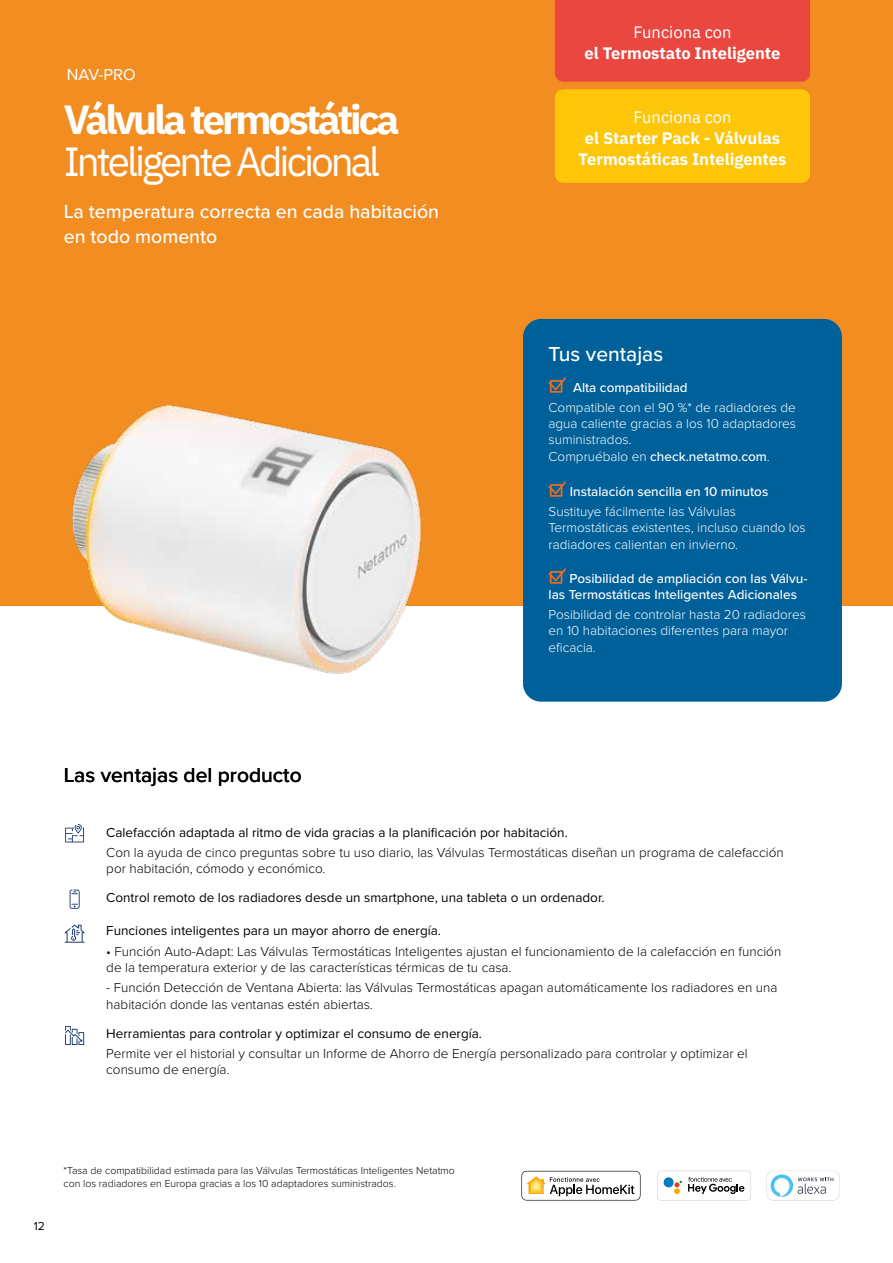
<style>
.page{position:relative;width:893px;height:1263px;background:#fff}
.page>*{position:absolute;margin:0;border:0;box-sizing:border-box;transform-origin:0 0}
.t1{font:40.5px "IBM Plex Sans";letter-spacing:-.075em;color:#fff}
.t2{font:700 40.5px "IBM Plex Sans";letter-spacing:-.075em;color:#fff}
.t3{font:500 21px "Proxima Nova";color:#000}
.t4{font:500 21px "Proxima Nova";color:#fff}
.t5{font:500 19.5px/25.5px "Proxima Nova";color:#fff}
.t6{font:700 16.5px/21px "IBM Plex Sans";color:#fff;text-align:center}
.t7{font:16.5px "IBM Plex Sans";color:#fff}
.t8{font:16.5px "Proxima Nova";color:#fff}
.t9{font:300 13.5px/16.2px "Proxima Nova";color:#000}
.t10{font:300 13.5px/16.2px "Proxima Nova";color:#fff}
.t11{font:13.5px "Proxima Nova";color:#000}
.t12{font:500 13.5px/16.2px "Proxima Nova";color:#fff}
.t13{font:12px "Proxima Nova";color:#000}
.t14{font:300 10.5px/12.6px "Proxima Nova";color:#000}
.s1{font-weight:500}
</style>
<div class="page">
<div style="left:0;top:0;width:893px;height:605px;background:#f28d22"></div>
<div style="left:523px;top:319px;width:319px;height:383px;background:#006099;border-radius:18px"></div>
<svg style="left:548px;top:377px;width:18px;height:15px"></svg>
<div style="left:550px;top:484px;width:12px;height:13px;border:2px solid #ed6c21"></div>
<svg style="left:548px;top:481px;width:18px;height:15px"></svg>
<svg style="left:548px;top:568px;width:18px;height:15px"></svg>
<div style="left:555px;top:89px;width:255px;height:94px;background:#fdc608;border-radius:9px"></div>
<div style="left:555px;top:0;width:255px;height:82px;background:#e9473f"></div>
<img style="left:44px;top:404px;width:421px;height:270px">
<svg style="left:521px;top:1171px;width:119px;height:29px"></svg>
<svg style="left:767px;top:1171px;width:73px;height:29px"></svg>
<svg style="left:657px;top:1171px;width:94px;height:29px"></svg>
<div style="left:664px;top:1177px;width:10px;height:10px;background:#007cc2;border-radius:50%"></div>
<svg style="left:65px;top:925px;width:20px;height:18px"></svg>
<svg style="left:65px;top:1026px;width:19px;height:19px"></svg>
<svg style="left:65px;top:824px;width:19px;height:18px"></svg>
<svg style="left:70px;top:890px;width:10px;height:19px"></svg>
<p class="t8" style="left:67px;top:65px;width:70px">NAV-PRO</p>
<h1 class="t2" style="left:64px;top:87px;width:337px">Válvula termostática</h1>
<h1 class="t1" style="left:64px;top:130px;width:318px">Inteligente Adicional</h1>
<h3 class="t5" style="left:64px;top:198px;width:377px">La temperatura correcta en cada habitación en todo momento</h3>
<p class="t7" style="left:633px;top:20px;width:100px">Funciona con</p>
<p class="t6" style="left:585px;top:42px;width:197px">el Termostato Inteligente</p>
<p class="t7" style="left:633px;top:104px;width:100px">Funciona con</p>
<p class="t6" style="left:579px;top:126px;width:209px">el Starter Pack - Válvulas<br>Termostáticas Inteligentes</p>
<h2 class="t4" style="left:549px;top:339px;width:116px">Tus ventajas</h2>
<p class="t12" style="left:573px;top:378px;width:116px">Alta compatibilidad</p>
<p class="t10" style="left:549px;top:399px;width:249px">Compatible con el 90 %* de radiadores de agua caliente gracias a los 10 adaptadores suministrados.<br>Compruébalo en <span class="s1">check.netatmo.com</span>.</p>
<p class="t12" style="left:570px;top:483px;width:200px">Instalación sencilla en 10 minutos</p>
<p class="t10" style="left:549px;top:503px;width:259px">Sustituye fácilmente las Válvulas<br>Termostáticas existentes, incluso cuando los radiadores calientan en invierno.</p>
<p class="t12" style="left:549px;top:569px;width:260px;text-indent:21px">Posibilidad de ampliación con las Válvu&shy;las Termostáticas Inteligentes Adicionales</p>
<p class="t10" style="left:549px;top:606px;width:259px">Posibilidad de controlar hasta 20 radiadores en 10 habitaciones diferentes para mayor eficacia.</p>
<h2 class="t3" style="left:64px;top:759px;width:239px">Las ventajas del producto</h2>
<p class="t11" style="left:106px;top:824px;width:463px">Calefacción adaptada al ritmo de vida gracias a la planificación por habitación.</p>
<p class="t9" style="left:106px;top:844px;width:679px">Con la ayuda de cinco preguntas sobre tu uso diario, las Válvulas Termostáticas diseñan un programa de calefacción por habitación, cómodo y económico.</p>
<p class="t11" style="left:106px;top:890px;width:500px">Control remoto de los radiadores desde un smartphone, una tableta o un ordenador.</p>
<p class="t11" style="left:106px;top:923px;width:336px">Funciones inteligentes para un mayor ahorro de energía.</p>
<p class="t9" style="left:106px;top:942px;width:676px">• Función Auto-Adapt: Las Válvulas Termostáticas Inteligentes ajustan el funcionamiento de la calefacción en función de la temperatura exterior y de las características térmicas de tu casa.</p>
<p class="t9" style="left:106px;top:979px;width:673px">- Función Detección de Ventana Abierta: las Válvulas Termostáticas apagan automáticamente los radiadores en una habitación donde las ventanas estén abiertas.</p>
<p class="t11" style="left:106px;top:1025px;width:377px">Herramientas para controlar y optimizar el consumo de energía.</p>
<p class="t9" style="left:106px;top:1045px;width:643px">Permite ver el historial y consultar un Informe de Ahorro de Energía personalizado para controlar y optimizar el consumo de energía.</p>
<p class="t13" style="left:34px;top:1219px;width:13px">12</p>
<p class="t14" style="left:64px;top:1163px;width:393px">*Tasa de compatibilidad estimada para las Válvulas Termostáticas Inteligentes Netatmo con los radiadores en Europa gracias a los 10 adaptadores suministrados.</p>
</div>
